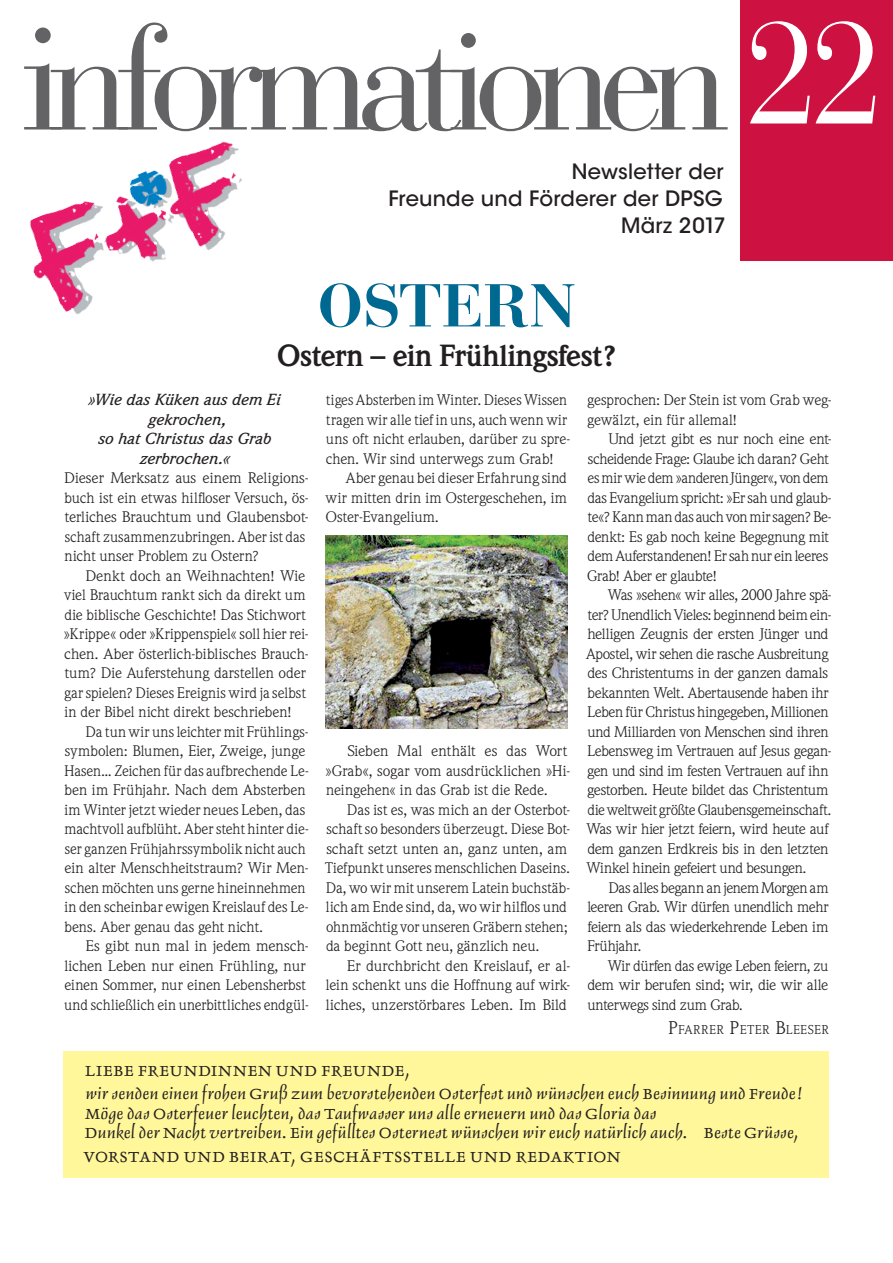
<style>
.page{position:relative;width:893px;height:1263px;background:#fff}
.page>*{position:absolute;margin:0;border:0;box-sizing:border-box;transform-origin:0 0}
.t1{font:145.5px "Bauer Bodoni Std";letter-spacing:-.1em;color:#636366}
.t2{font:144px "Bauer Bodoni Std";color:#fff;scale:.9 1}
.t3{font:700 60px "Bauer Bodoni Std";letter-spacing:-.005em;color:#006991;scale:1.05 1}
.t4{font:700 30px "Weidemann Std";letter-spacing:-.025em;color:#231f20}
.t5{font:500 21px/27px "ITC Avant Garde Std";letter-spacing:.01em;color:#231f20;text-align:right}
.t6{font:19.5px/23.7px "Delphin LT Std 1";letter-spacing:.005em;color:#231f20;scale:1.05 1}
.t7{font:19.5px "Delphin LT Std 1";letter-spacing:.03em;color:#231f20;scale:1.05 1}
.t8{font:italic 500 15.75px/19.5px "Weidemann Std";letter-spacing:.005em;color:#231f20;text-align:center;scale:1.05 1}
.t9{font:15px/19.5px "Weidemann Std";letter-spacing:-.01em;color:#231f20;text-align:justify;scale:1.05 1}
.t10{font:15px/19.5px "Weidemann Std";letter-spacing:-.01em;color:#231f20;scale:1.08 1}
.t11{font:15px/19.5px "Weidemann Std";letter-spacing:-.01em;color:#231f20;scale:1.04 1}
.t12{font:15px/19.5px "Weidemann Std";letter-spacing:-.01em;color:#231f20}
.t13{font:12.6px "Weidemann Std";letter-spacing:.02em;color:#231f20;scale:1.05 1}
.s1{font-size:153.75px}
.s2{font-size:18px}
</style>
<div class="page">
<div style="left:741px;top:0;width:152px;height:261px;background:#cd1141"></div>
<img style="left:30px;top:141px;width:212px;height:174px">
<img style="left:325px;top:536px;width:243px;height:192px">
<div style="left:64px;top:1051px;width:765px;height:127px;background:#fff79a"></div>
<h1 class="t1" style="left:22px;top:-7px;width:709px"><span class="s1">i</span>nformationen</h1>
<h3 class="t5" style="left:388px;top:158px;width:339px">Newsletter der<br>Freunde und Förderer der DPSG<br>März 2017</h3>
<h3 class="t3" style="left:317px;top:270px;width:247px">OSTERN</h3>
<h3 class="t4" style="left:277px;top:338px;width:340px">Ostern – ein Frühlingsfest?</h3>
<h2 class="t2" style="left:745px;top:-12px;width:154px">22</h2>
<p class="t8" style="left:89px;top:390px;width:185px">»Wie das Küken aus dem Ei gekrochen,<br>so hat Christus das Grab zerbrochen.«</p>
<p class="t10" style="left:64px;top:468px;width:228px">Dieser Merksatz aus einem Religions&shy;buch ist ein etwas hilfloser Versuch, ös&shy;terliches Brauchtum und Glaubensbot&shy;schaft zusammenzubringen. Aber ist das nicht unser Problem zu Ostern?</p>
<p class="t10" style="left:64px;top:565px;width:229px;text-indent:22px">Denkt doch an Weihnachten! Wie viel Brauchtum rankt sich da direkt um die biblische Geschichte! Das Stichwort »Krippe« oder »Krippenspiel« soll hier rei&shy;chen. Aber österlich-biblisches Brauch&shy;tum? Die Auferstehung darstellen oder gar spielen? Dieses Ereignis wird ja selbst in der Bibel nicht direkt beschrieben!</p>
<p class="t11" style="left:64px;top:721px;width:237px;text-indent:21px">Da tun wir uns leichter mit Frühlings&shy;symbolen: Blumen, Eier, Zweige, junge Hasen... Zeichen für das aufbrechende Le&shy;ben im Frühjahr. Nach dem Absterben im Winter jetzt wieder neues Leben, das machtvoll aufblüht. Aber steht hinter die&shy;ser ganzen Frühjahrssymbolik nicht auch ein alter Menschheitstraum? Wir Men&shy;schen möchten uns gerne hineinnehmen in den scheinbar ewigen Kreislauf des Le&shy;bens. Aber genau das geht nicht.</p>
<p class="t10" style="left:64px;top:936px;width:228px;text-indent:21px">Es gibt nun mal in jedem mensch&shy;lichen Leben nur einen Frühling, nur einen Sommer, nur einen Lebensherbst und schließlich ein unerbittliches endgül-</p>
<p class="t12" style="left:326px;top:390px;width:246px">tiges Absterben im Winter. Dieses Wissen tragen wir alle tief in uns, auch wenn wir uns oft nicht erlauben, darüber zu spre&shy;chen. Wir sind unterwegs zum Grab!</p>
<p class="t9" style="left:326px;top:468px;width:232px;text-indent:20px">Aber genau bei dieser Erfahrung sind wir mitten drin im Ostergeschehen, im Oster-Evangelium.</p>
<p class="t10" style="left:325px;top:741px;width:228px;text-indent:22px">Sieben Mal enthält es das Wort »Grab«, sogar vom ausdrücklichen »Hi&shy;neingehen« in das Grab ist die Rede.</p>
<p class="t9" style="left:325px;top:799px;width:235px;text-align:left;text-indent:22px">Das ist es, was mich an der Osterbot&shy;schaft so besonders überzeugt. Diese Bot&shy;schaft setzt unten an, ganz unten, am Tiefpunkt unseres menschlichen Daseins.<br>Da, wo wir mit unserem Latein buchstäb&shy;lich am Ende sind, da, wo wir hilflos und ohnmächtig vor unseren Gräbern stehen; da beginnt Gott neu, gänzlich neu.</p>
<p class="t10" style="left:326px;top:955px;width:228px;text-align:justify;text-indent:21px">Er durchbricht den Kreislauf, er al&shy;lein schenkt uns die Hoffnung auf wirk&shy;liches, unzerstörbares Leben. Im Bild</p>
<p class="t9" style="left:587px;top:390px;width:234px">gesprochen: Der Stein ist vom Grab weg&shy;gewälzt, ein für allemal!</p>
<p class="t10" style="left:587px;top:429px;width:228px;text-indent:22px">Und jetzt gibt es nur noch eine ent&shy;scheidende Frage: Glaube ich daran? Geht es mir wie dem »anderen Jünger«, von dem das Evangelium spricht: »Er sah und glaub&shy;te«? Kann man das auch von mir sagen? Be&shy;denkt: Es gab noch keine Begegnung mit dem Auferstandenen! Er sah nur ein leeres Grab! Aber er glaubte!</p>
<p class="t9" style="left:586px;top:585px;width:235px;text-align:left;text-indent:22px">Was »sehen« wir alles, 2000 Jahre spä&shy;ter? Unendlich Vieles: beginnend beim ein&shy;helligen Zeugnis der ersten Jünger und Apostel, wir sehen die rasche Ausbreitung des Christentums in der ganzen damals bekannten Welt. Abertausende haben ihr Leben für Christus hingegeben, Millionen und Milliarden von Menschen sind ihren Lebensweg im Vertrauen auf Jesus gegan&shy;gen und sind im festen Vertrauen auf ihn gestorben. Heute bildet das Christentum die weltweit größte Glaubensgemeinschaft.<br>Was wir hier jetzt feiern, wird heute auf dem ganzen Erdkreis bis in den letzten Winkel hinein gefeiert und besungen.</p>
<p class="t9" style="left:587px;top:877px;width:232px;text-indent:21px">Das alles begann an jenem Morgen am leeren Grab. Wir dürfen unendlich mehr feiern als das wiederkehrende Leben im Frühjahr.</p>
<p class="t9" style="left:587px;top:955px;width:231px;text-indent:20px">Wir dürfen das ewige Leben feiern, zu dem wir berufen sind; wir, die wir alle unterwegs sind zum Grab.</p>
<p class="t13" style="left:668px;top:1022px;width:154px"><span class="s2">P</span>FARRER <span class="s2">P</span>ETER <span class="s2">B</span>LEESER</p>
<h3 class="t6" style="left:85px;top:1059px;width:685px">LIEBE FREUNDINNEN UND FREUNDE,<br>wir senden einen frohen Gruß zum bevorstehenden Osterfest und wünschen euch Besinnung und Freude!</h3>
<h3 class="t6" style="left:85px;top:1104px;width:681px;line-height:19.5px">Möge das Osterfeuer leuchten, das Taufwasser uns alle erneuern und das Gloria das<br>Dunkel der Nacht vertreiben. Ein gefülltes Osternest wünschen wir euch natürlich auch. Beste Grüsse,</h3>
<h3 class="t7" style="left:84px;top:1147px;width:512px">VORSTAND UND BEIRAT, GESCHÄFTSSTELLE UND REDAKTION</h3>
</div>
